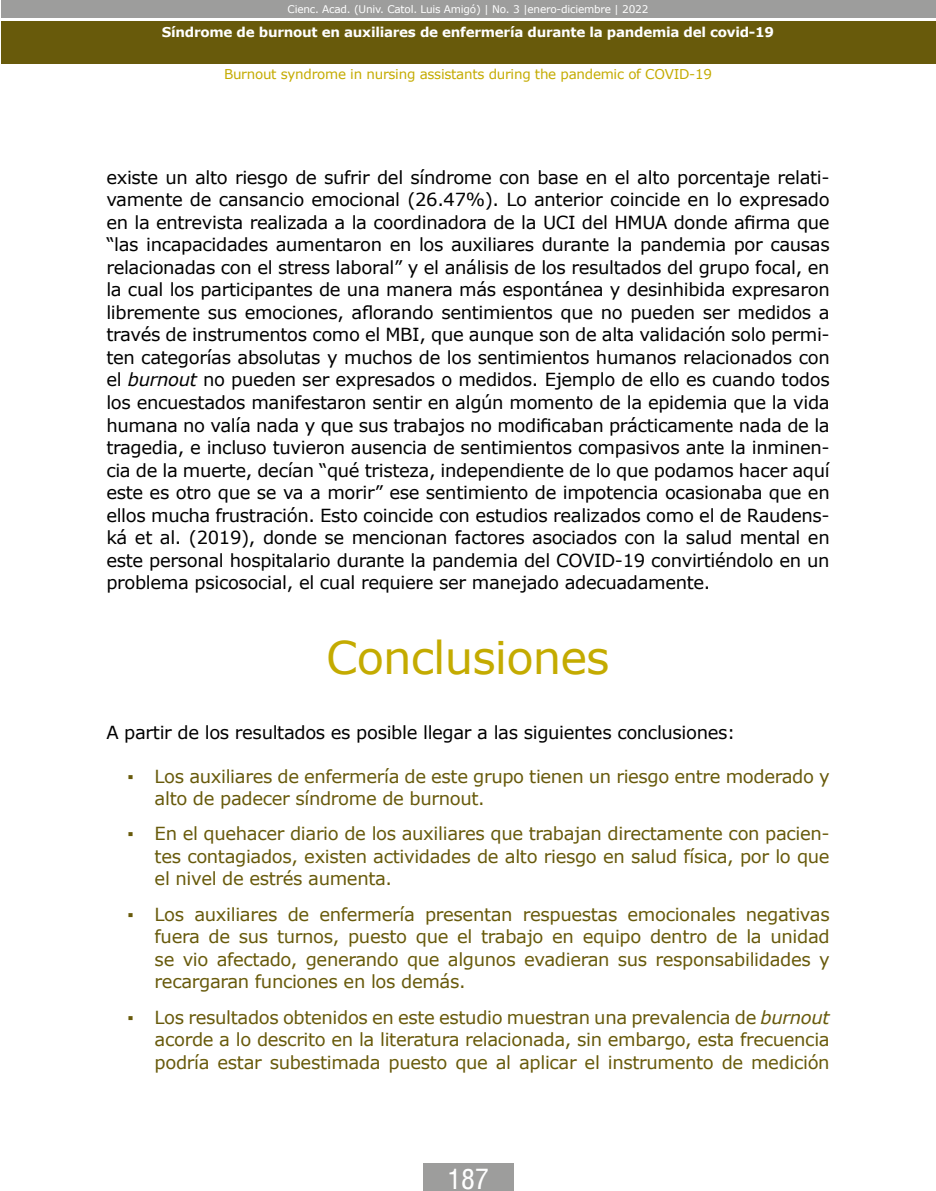
<style>
.page{position:relative;width:936px;height:1191px;background:#fff}
.page>*{position:absolute;margin:0;border:0;box-sizing:border-box;transform-origin:0 0}
.t1{font:45px "Verdana";letter-spacing:-.02em;color:#c4ab00}
.t2{font:27px "Arena Condensed";color:#fff}
.t3{font:18px/22.5px "Verdana";letter-spacing:-.02em;color:#000;text-align:justify}
.t4{font:18px/22.5px "Verdana";letter-spacing:-.02em;color:#685a0b;text-align:justify}
.t5{font:700 13.5px "Verdana";letter-spacing:-.02em;color:#fff}
.t6{font:13.5px "Verdana";letter-spacing:-.02em;color:#c4ab00}
.t7{font:10.5px "Verdana";letter-spacing:-.02em;color:#fff}
.s1{font-style:italic}
</style>
<div class="page">
<div style="left:1px;top:21px;width:934px;height:43px;background:#685a0b"></div>
<div style="left:1px;top:0;width:934px;height:18px;background:#9d9d9c"></div>
<div style="left:423px;top:1163px;width:90px;height:28px;background:#9d9d9c"></div>
<p class="t7" style="left:287px;top:2px;width:362px">Cienc. Acad. (Univ. Catol. Luis Amigó) | No. 3 |enero-diciembre | 2022</p>
<p class="t5" style="left:162px;top:22px;width:613px">Síndrome de burnout en auxiliares de enfermería durante la pandemia del covid-19</p>
<p class="t6" style="left:224px;top:65px;width:489px">Burnout syndrome in nursing assistants during the pandemic of COVID-19</p>
<p class="t3" style="left:106px;top:166px;width:725px">existe un alto riesgo de sufrir del síndrome con base en el alto porcentaje relati&shy;vamente de cansancio emocional (26.47%). Lo anterior coincide en lo expresado en la entrevista realizada a la coordinadora de la UCI del HMUA donde afirma que “las incapacidades aumentaron en los auxiliares durante la pandemia por causas relacionadas con el stress laboral” y el análisis de los resultados del grupo focal, en la cual los participantes de una manera más espontánea y desinhibida expresaron libremente sus emociones, aflorando sentimientos que no pueden ser medidos a través de instrumentos como el MBI, que aunque son de alta validación solo permi&shy;ten categorías absolutas y muchos de los sentimientos humanos relacionados con el <span class="s1">burnout</span> no pueden ser expresados o medidos. Ejemplo de ello es cuando todos los encuestados manifestaron sentir en algún momento de la epidemia que la vida humana no valía nada y que sus trabajos no modificaban prácticamente nada de la tragedia, e incluso tuvieron ausencia de sentimientos compasivos ante la inminen&shy;cia de la muerte, decían “qué tristeza, independiente de lo que podamos hacer aquí este es otro que se va a morir” ese sentimiento de impotencia ocasionaba que en ellos mucha frustración. Esto coincide con estudios realizados como el de Raudens&shy;ká et al. (2019), donde se mencionan factores asociados con la salud mental en este personal hospitalario durante la pandemia del COVID-19 convirtiéndolo en un problema psicosocial, el cual requiere ser manejado adecuadamente.</p>
<h1 class="t1" style="left:326px;top:626px;width:285px">Conclusiones</h1>
<p class="t3" style="left:106px;top:721px;width:630px">A partir de los resultados es posible llegar a las siguientes conclusiones:</p>
<p class="t4" style="left:155px;top:764px;width:676px;text-indent:-27px">▪ Los auxiliares de enfermería de este grupo tienen un riesgo entre moderado y alto de padecer síndrome de burnout.</p>
<p class="t4" style="left:155px;top:822px;width:676px;text-indent:-27px">▪ En el quehacer diario de los auxiliares que trabajan directamente con pacien&shy;tes contagiados, existen actividades de alto riesgo en salud física, por lo que el nivel de estrés aumenta.</p>
<p class="t4" style="left:155px;top:902px;width:676px;text-indent:-27px">▪ Los auxiliares de enfermería presentan respuestas emocionales negativas fuera de sus turnos, puesto que el trabajo en equipo dentro de la unidad se vio afectado, generando que algunos evadieran sus responsabilidades y recargaran funciones en los demás.</p>
<p class="t4" style="left:155px;top:1005px;width:676px;text-indent:-27px">▪ Los resultados obtenidos en este estudio muestran una prevalencia de <span class="s1">burnout </span>acorde a lo descrito en la literatura relacionada, sin embargo, esta frecuencia podría estar subestimada puesto que al aplicar el instrumento de medición</p>
<h2 class="t2" style="left:447px;top:1163px;width:42px">187</h2>
</div>
